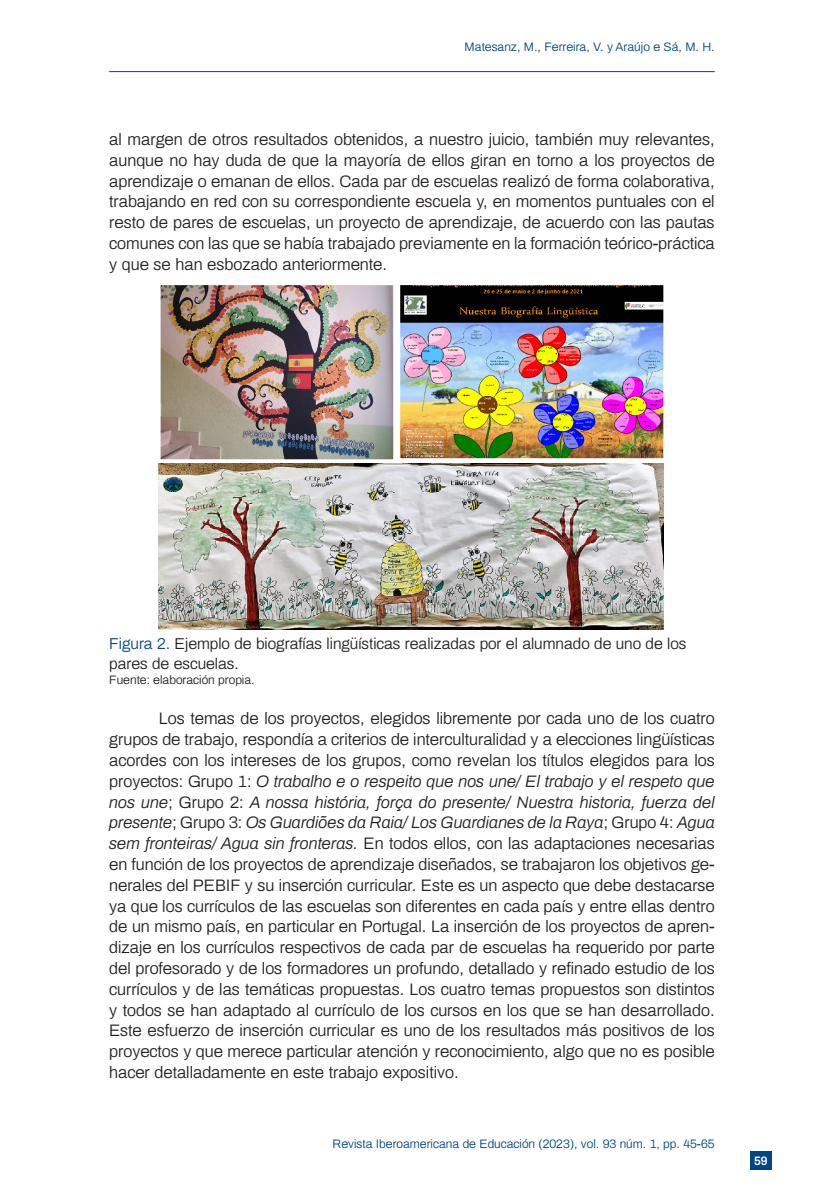
<style>
.page{position:relative;width:819px;height:1191px;background:#fff}
.page>*{position:absolute;margin:0;border:0;box-sizing:border-box;transform-origin:0 0}
.RIE_Texto{font:300 16.62px/20.8px "Archivo";color:#231f20;text-align:justify}
.RIE_Título_Grafico{font:300 15.75px/19.6px "Archivo";color:#231f20}
.t1{font:300 12.25px "Archivo";color:#004684}
.RIE_Fuente{font:300 12.25px "Archivo";color:#231f20}
.t2{font:600 12.25px "Archivo";color:#fff}
.s1{color:#004684}
.s2{font-style:italic}
</style>
<div class="page">
<hr style="left:109px;top:71px;width:605px;height:1px;background:#004684">
<img style="left:162px;top:286px;width:231px;height:172px">
<div style="left:154px;top:278px;width:249px;height:188px;border:7px solid #fff"></div>
<img style="left:401px;top:286px;width:261px;height:171px">
<div style="left:393px;top:278px;width:277px;height:187px;border:7px solid #fff"></div>
<img style="left:158px;top:463px;width:505px;height:167px">
<div style="left:750px;top:1151px;width:21px;height:19px;background:#004684"></div>
<p class="t1" style="left:464px;top:38px;width:251px">Matesanz, M., Ferreira, V. y Araújo e Sá, M. H.</p>
<p class="RIE_Texto" style="left:109px;top:128px;width:607px">al margen de otros resultados obtenidos, a nuestro juicio, también muy relevantes, aunque no hay duda de que la mayoría de ellos giran en torno a los proyectos de aprendizaje o emanan de ellos. Cada par de escuelas realizó de forma colaborativa, trabajando en red con su correspondiente escuela y, en momentos puntuales con el resto de pares de escuelas, un proyecto de aprendizaje, de acuerdo con las pautas comunes con las que se había trabajado previamente en la formación teórico-práctica y que se han esbozado anteriormente.</p>
<p class="RIE_Título_Grafico" style="left:109px;top:633px;width:579px"><span class="s1">Figura 2.</span> Ejemplo de biografías lingüísticas realizadas por el alumnado de uno de los pares de escuelas.</p>
<p class="RIE_Fuente" style="left:109px;top:670px;width:147px">Fuente: elaboración propia.</p>
<p class="RIE_Texto" style="left:109px;top:707px;width:607px;text-indent:50px">Los temas de los proyectos, elegidos libremente por cada uno de los cuatro grupos de trabajo, respondía a criterios de interculturalidad y a elecciones lingüísticas acordes con los intereses de los grupos, como revelan los títulos elegidos para los proyectos: Grupo 1: <span class="s2">O trabalho e o respeito que nos une/ El trabajo y el respeto que nos une</span>; Grupo 2: <span class="s2">A nossa história, força do presente/ Nuestra historia, fuerza del presente</span>; Grupo 3: <span class="s2">Os Guardiões da Raia/ Los Guardianes de la Raya</span>; Grupo 4: <span class="s2">Agua sem fronteiras/ Agua sin fronteras.</span> En todos ellos, con las adaptaciones necesarias en función de los proyectos de aprendizaje diseñados, se trabajaron los objetivos ge&shy;nerales del PEBIF y su inserción curricular. Este es un aspecto que debe destacarse ya que los currículos de las escuelas son diferentes en cada país y entre ellas dentro de un mismo país, en particular en Portugal. La inserción de los proyectos de apren&shy;dizaje en los currículos respectivos de cada par de escuelas ha requerido por parte del profesorado y de los formadores un profundo, detallado y refinado estudio de los currículos y de las temáticas propuestas. Los cuatro temas propuestos son distintos y todos se han adaptado al currículo de los cursos en los que se han desarrollado.<br>Este esfuerzo de inserción curricular es uno de los resultados más positivos de los proyectos y que merece particular atención y reconocimiento, algo que no es posible hacer detalladamente en este trabajo expositivo.</p>
<p class="t1" style="left:332px;top:1135px;width:383px">Revista Iberoamericana de Educación (2023), vol. 93 núm. 1, pp. 45-65</p>
<p class="t2" style="left:754px;top:1152px;width:15px">59</p>
</div>
